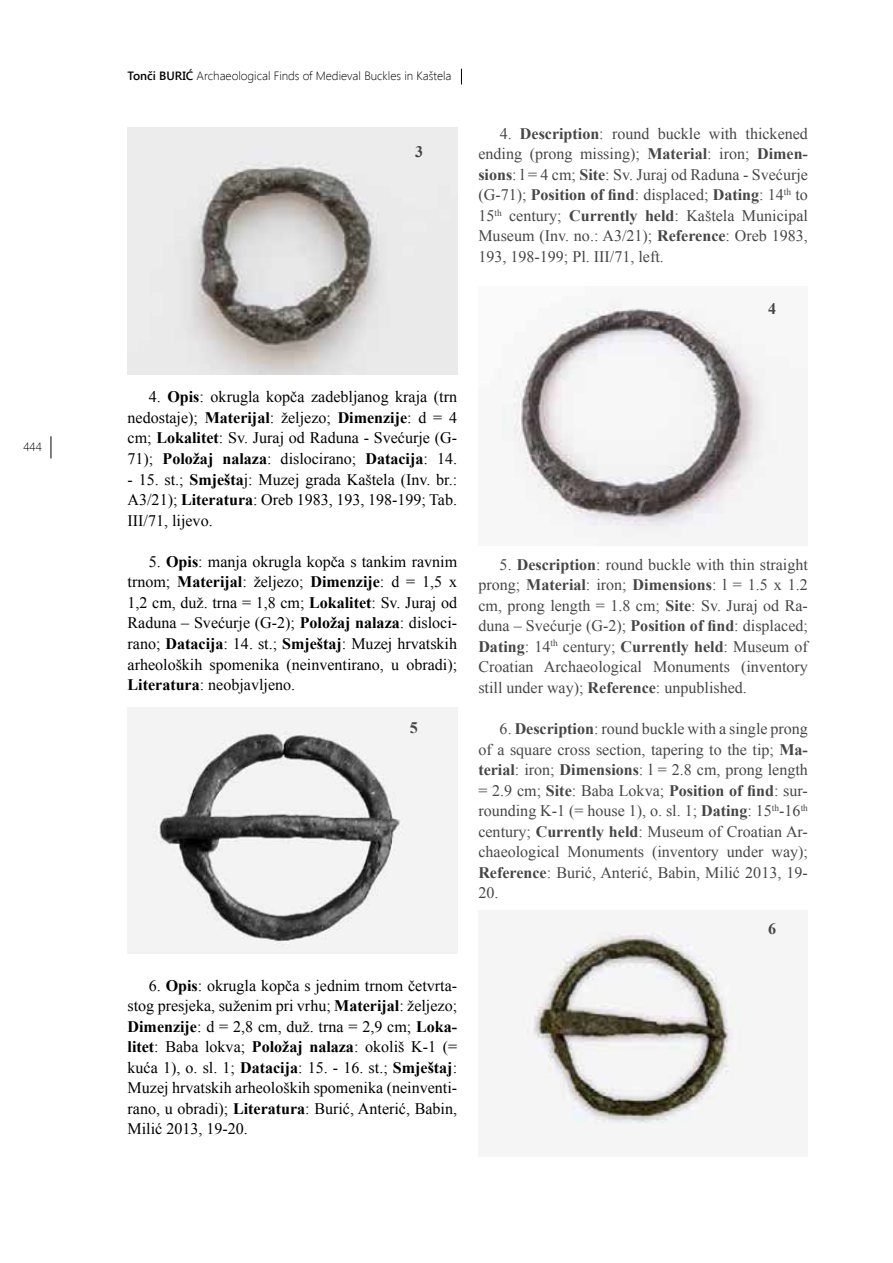
<style>
.page{position:relative;width:893px;height:1263px;background:#fff}
.page>*{position:absolute;margin:0;border:0;box-sizing:border-box;transform-origin:0 0}
.t1{font:16.05px/20.5px "Times New Roman";color:#464646;text-align:justify}
.t2{font:16.05px/20.5px "Times New Roman";color:#000;text-align:justify}
.t3{font:700 16.05px "Times New Roman";color:#464646}
.t4{font:300 12px "Segoe UI";color:#000}
.s1{font-weight:600}
.s2{font-weight:700}
</style>
<div class="page">
<svg style="left:51px;top:436px;width:1px;height:22px"></svg>
<svg style="left:461px;top:69px;width:1px;height:15px"></svg>
<img style="left:128px;top:128px;width:329px;height:246px">
<img style="left:502px;top:303px;width:275px;height:235px">
<img style="left:128px;top:707px;width:329px;height:246px">
<img style="left:522px;top:930px;width:221px;height:195px">
<p class="t4" style="left:23px;top:439px;width:20px">444</p>
<p class="t4" style="left:128px;top:68px;width:325px"><span class="s1">Tonči BURIĆ</span> Archaeological Finds of Medieval Buckles in Kaštela</p>
<p class="t3" style="left:415px;top:140px;width:10px">3</p>
<p class="t1" style="left:478px;top:123px;width:331px;text-indent:21px">4. <span class="s2">Description</span>: round buckle with thickened ending (prong missing); <span class="s2">Material</span>: iron; <span class="s2">Dimen&shy;sions</span>: l = 4 cm; <span class="s2">Site</span>: Sv. Juraj od Raduna - Svećurje (G-71); <span class="s2">Position of find</span>: displaced; <span class="s2">Dating</span>: 14<sup>th</sup> to 15<sup>th</sup> century; <span class="s2">Currently held</span>: Kaštela Municipal Museum (Inv. no.: A3/21); <span class="s2">Reference</span>: Oreb 1983, 193, 198-199; Pl. III/71, left.</p>
<p class="t3" style="left:768px;top:298px;width:10px">4</p>
<p class="t2" style="left:128px;top:386px;width:331px;text-indent:21px">4. <span class="s2">Opis</span>: okrugla kopča zadebljanog kraja (trn nedostaje); <span class="s2">Materijal</span>: željezo; <span class="s2">Dimenzije</span>: d = 4 cm; <span class="s2">Lokalitet</span>: Sv. Juraj od Raduna - Svećurje (G-71); <span class="s2">Položaj nalaza</span>: dislocirano; <span class="s2">Datacija</span>: 14.</p>
<p class="t2" style="left:128px;top:469px;width:331px">- 15. st.; <span class="s2">Smješta</span>j: Muzej grada Kaštela (Inv. br.:<br>A3/21); <span class="s2">Literatura</span>: Oreb 1983, 193, 198-199; Tab.<br>III/71, lijevo.</p>
<p class="t2" style="left:128px;top:551px;width:331px;text-indent:21px">5. <span class="s2">Opis</span>: manja okrugla kopča s tankim ravnim trnom; <span class="s2">Materijal</span>: željezo; <span class="s2">Dimenzije</span>: d = 1,5 x 1,2 cm, duž. trna = 1,8 cm; <span class="s2">Lokalitet</span>: Sv. Juraj od Raduna – Svećurje (G-2); <span class="s2">Položaj nalaza</span>: disloci&shy;rano; <span class="s2">Datacija</span>: 14. st.; <span class="s2">Smještaj</span>: Muzej hrvatskih arheoloških spomenika (neinventirano, u obradi); <span class="s2">Literatura</span>: neobjavljeno.</p>
<p class="t3" style="left:410px;top:717px;width:10px">5</p>
<p class="t2" style="left:128px;top:975px;width:331px;text-indent:21px">6. <span class="s2">Opis</span>: okrugla kopča s jednim trnom četvrta&shy;stog presjeka, suženim pri vrhu; <span class="s2">Materijal</span>: željezo; <span class="s2">Dimenzije</span>: d = 2,8 cm, duž. trna = 2,9 cm; <span class="s2">Loka&shy;litet</span>: Baba lokva; <span class="s2">Položaj nalaza</span>: okoliš K-1 (= kuća 1), o. sl. 1; <span class="s2">Datacija</span>: 15. - 16. st.; <span class="s2">Smještaj</span>:<br>Muzej hrvatskih arheoloških spomenika (neinventi&shy;rano, u obradi); <span class="s2">Literatura</span>: Burić, Anterić, Babin, Milić 2013, 19-20.</p>
<p class="t1" style="left:478px;top:554px;width:331px;text-indent:21px">5. <span class="s2">Description</span>: round buckle with thin straight prong; <span class="s2">Material</span>: iron; <span class="s2">Dimensions</span>: l = 1.5 x 1.2 cm, prong length = 1.8 cm; <span class="s2">Site</span>: Sv. Juraj od Ra&shy;duna – Svećurje (G-2); <span class="s2">Position of find</span>: displaced; <span class="s2">Dating</span>: 14<sup>th</sup> century; <span class="s2">Currently held</span>: Museum of Croatian Archaeological Monuments (inventory still under way); <span class="s2">Reference</span>: unpublished.</p>
<p class="t1" style="left:478px;top:718px;width:331px;text-indent:21px">6. <span class="s2">Description</span>: round buckle with a single prong of a square cross section, tapering to the tip; <span class="s2">Ma&shy;terial</span>: iron; <span class="s2">Dimensions</span>: l = 2.8 cm, prong length = 2.9 cm; <span class="s2">Site</span>: Baba Lokva; <span class="s2">Position of find</span>: sur&shy;rounding K-1 (= house 1), o. sl. 1; <span class="s2">Dating</span>: 15<sup>th</sup>-16<sup>th </sup>century; <span class="s2">Currently held</span>: Museum of Croatian Ar&shy;chaeological Monuments (inventory under way); <span class="s2">Reference</span>: Burić, Anterić, Babin, Milić 2013, 19- 20.</p>
<p class="t3" style="left:768px;top:917px;width:10px">6</p>
</div>
